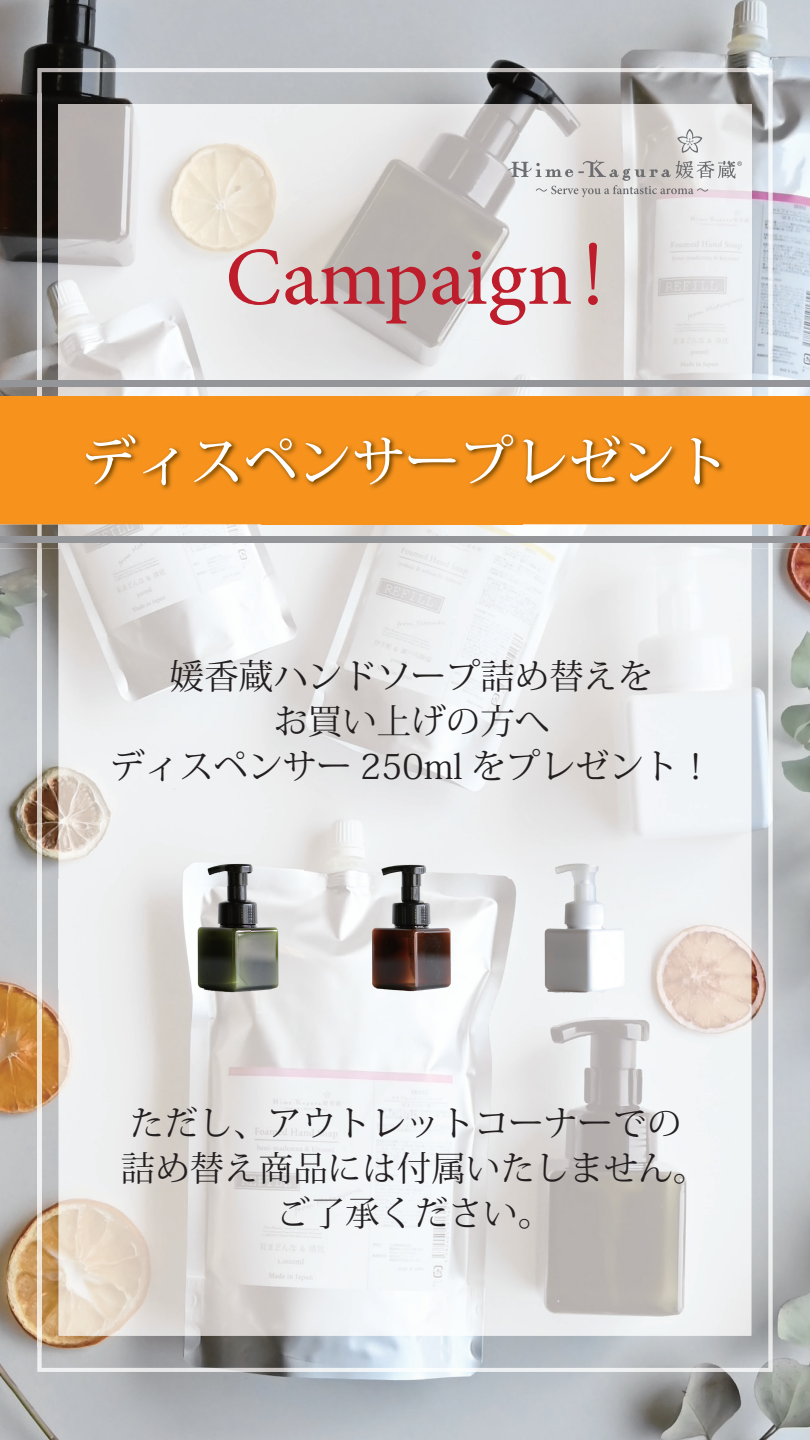
<style>
.page{position:relative;width:810px;height:1440px;background:#fff}
.page>*{position:absolute;margin:0;border:0;box-sizing:border-box;transform-origin:0 0}
.t1{font:81px "Adobe Hebrew";color:#be1d2c}
.t2{font:500 54px "Koz Min Pro";color:#fff}
.t3{font:34.5px/45px "Koz Min Pro";color:#231f20;text-align:center}
.s1{font-family:"Koz Min Pr 6 N"}
</style>
<div class="page">
<img style="left:0;top:0;width:810px;height:1440px">
<img style="left:59px;top:104px;width:687px;height:293px">
<img style="left:59px;top:548px;width:687px;height:332px">
<img style="left:645px;top:880px;width:101px;height:456px">
<img style="left:59px;top:988px;width:586px;height:348px">
<img style="left:477px;top:880px;width:42px;height:108px">
<img style="left:304px;top:880px;width:42px;height:108px">
<img style="left:59px;top:880px;width:114px;height:108px">
<img style="left:746px;top:68px;width:26px;height:329px">
<img style="left:746px;top:548px;width:26px;height:824px">
<img style="left:38px;top:68px;width:709px;height:27px">
<img style="left:38px;top:1345px;width:709px;height:27px">
<img style="left:38px;top:93px;width:3px;height:304px">
<img style="left:38px;top:548px;width:3px;height:798px">
<svg style="left:677px;top:129px;width:25px;height:24px"></svg>
<svg style="left:508px;top:160px;width:234px;height:37px;background:#cfcdcd"></svg>
<div style="left:0;top:397px;width:810px;height:127px;background:#f7931d"></div>
<img style="left:0;top:433px;width:810px;height:115px">
<img style="left:38px;top:524px;width:734px;height:24px">
<div style="left:0;top:380px;width:810px;height:7px;background:#939598"></div>
<div style="left:0;top:537px;width:810px;height:6px;background:#939598"></div>
<img style="left:519px;top:863px;width:131px;height:130px">
<img style="left:346px;top:863px;width:131px;height:130px">
<img style="left:173px;top:863px;width:131px;height:130px">
<h1 class="t1" style="left:225px;top:228px;width:410px">Campaign<span class="s1">！</span></h1>
<h2 class="t2" style="left:82px;top:423px;width:650px">ディスペンサープレゼント</h2>
<p class="t3" style="left:110px;top:652px;width:604px">媛香蔵ハンドソープ詰め替えを<br>お買い上げの方へ<br>ディスペンサー 250ml をプレゼント！</p>
<p class="t3" style="left:121px;top:1099px;width:588px">ただし、アウトレットコーナーでの詰め替え商品には付属いたしません。ご了承ください。</p>
</div>
